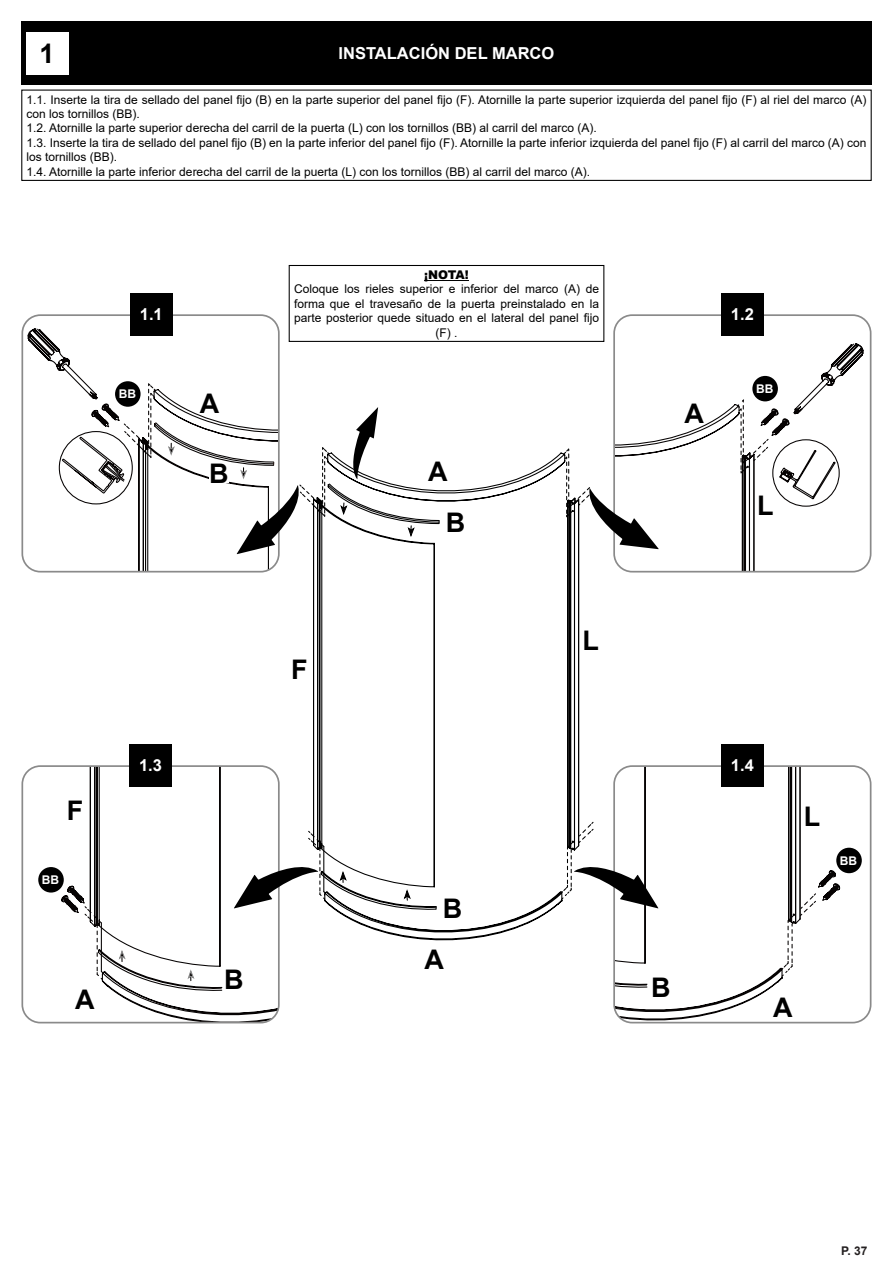
<style>
.page{position:relative;width:893px;height:1263px;background:#fff}
.page>*{position:absolute;margin:0;border:0;box-sizing:border-box;transform-origin:0 0}
.t1{font:700 27px "Arial";color:#000}
.t2{font:700 16.5px "Arial";color:#fff}
.t3{font:12px/14.4px "Arial";color:#000}
.t4{font:700 12px "Arial";color:#fff}
.t5{font:900 12px "Arial";color:#000}
.t6{font:700 12px "Arial";color:#231f20}
</style>
<div class="page">
<div style="left:21px;top:21px;width:851px;height:64px;background:#000"></div>
<div style="left:21px;top:90px;width:851px;height:91px;border:1px solid #000"></div>
<div style="left:26px;top:32px;width:42px;height:42px;background:#fff"></div>
<svg style="left:102px;top:981px;width:175px;height:41px"></svg>
<div style="left:21px;top:765px;width:259px;height:258px;border:2px solid #8a8a8a;border-radius:18px"></div>
<svg style="left:616px;top:981px;width:164px;height:41px"></svg>
<div style="left:613px;top:765px;width:258px;height:258px;border:2px solid #8a8a8a;border-radius:18px"></div>
<svg style="left:841px;top:343px;width:23px;height:229px"></svg>
<div style="left:613px;top:314px;width:258px;height:258px;border:2px solid #8a8a8a;border-radius:18px"></div>
<hr style="left:424px;top:280px;width:45px;height:1px;background:#000">
<div style="left:289px;top:265px;width:315px;height:77px;border:1px solid #000"></div>
<svg style="left:27px;top:328px;width:814px;height:653px"></svg>
<div style="left:836px;top:848px;width:26px;height:25px;background:#000;border-radius:50%"></div>
<div style="left:130px;top:293px;width:43px;height:43px;background:#000"></div>
<div style="left:721px;top:293px;width:43px;height:43px;background:#000"></div>
<div style="left:129px;top:744px;width:43px;height:42px;background:#000"></div>
<div style="left:721px;top:744px;width:43px;height:42px;background:#000"></div>
<div style="left:115px;top:381px;width:26px;height:26px;background:#000;border-radius:50%"></div>
<div style="left:752px;top:376px;width:26px;height:25px;background:#000;border-radius:50%"></div>
<p class="t1" style="left:40px;top:34px;width:17px">1</p>
<p class="t2" style="left:339px;top:42px;width:217px">INSTALACIÓN DEL MARCO</p>
<p class="t3" style="left:27px;top:92px;width:841px">1.1. Inserte la tira de sellado del panel fijo (B) en la parte superior del panel fijo (F). Atornille la parte superior izquierda del panel fijo (F) al riel del marco (A) con los tornillos (BB).</p>
<p class="t3" style="left:27px;top:121px;width:572px">1.2. Atornille la parte superior derecha del carril de la puerta (L) con los tornillos (BB) al carril del marco (A).</p>
<p class="t3" style="left:27px;top:135px;width:841px">1.3. Inserte la tira de sellado del panel fijo (B) en la parte inferior del panel fijo (F). Atornille la parte inferior izquierda del panel fijo (F) al carril del marco (A) con los tornillos (BB).</p>
<p class="t3" style="left:27px;top:164px;width:565px">1.4. Atornille la parte inferior derecha del carril de la puerta (L) con los tornillos (BB) al carril del marco (A).</p>
<p class="t5" style="left:424px;top:266px;width:46px">¡NOTA!</p>
<p class="t3" style="left:294px;top:282px;width:307px;text-align:center">Coloque los rieles superior e inferior del marco (A) de forma que el travesaño de la puerta preinstalado en la parte posterior quede situado en el lateral del panel fijo (F) .</p>
<p class="t2" style="left:140px;top:303px;width:24px">1.1</p>
<p class="t2" style="left:731px;top:303px;width:24px">1.2</p>
<p class="t4" style="left:119px;top:386px;width:19px">BB</p>
<p class="t1" style="left:200px;top:384px;width:21px">A</p>
<p class="t1" style="left:209px;top:454px;width:21px">B</p>
<p class="t1" style="left:291px;top:651px;width:18px">F</p>
<p class="t1" style="left:428px;top:452px;width:21px">A</p>
<p class="t1" style="left:446px;top:503px;width:21px">B</p>
<p class="t1" style="left:582px;top:622px;width:18px">L</p>
<p class="t1" style="left:685px;top:394px;width:21px">A</p>
<p class="t4" style="left:756px;top:380px;width:19px">BB</p>
<p class="t1" style="left:757px;top:486px;width:18px">L</p>
<p class="t1" style="left:67px;top:792px;width:18px">F</p>
<p class="t2" style="left:139px;top:754px;width:24px">1.3</p>
<p class="t2" style="left:731px;top:754px;width:24px">1.4</p>
<p class="t1" style="left:804px;top:797px;width:18px">L</p>
<p class="t4" style="left:42px;top:871px;width:19px">BB</p>
<p class="t1" style="left:443px;top:890px;width:21px">B</p>
<p class="t1" style="left:424px;top:940px;width:21px">A</p>
<p class="t1" style="left:224px;top:961px;width:21px">B</p>
<p class="t1" style="left:651px;top:969px;width:21px">B</p>
<p class="t1" style="left:75px;top:981px;width:21px">A</p>
<p class="t1" style="left:773px;top:988px;width:21px">A</p>
<p class="t4" style="left:840px;top:852px;width:19px">BB</p>
<p class="t6" style="left:841px;top:1242px;width:28px">P. 37</p>
</div>
